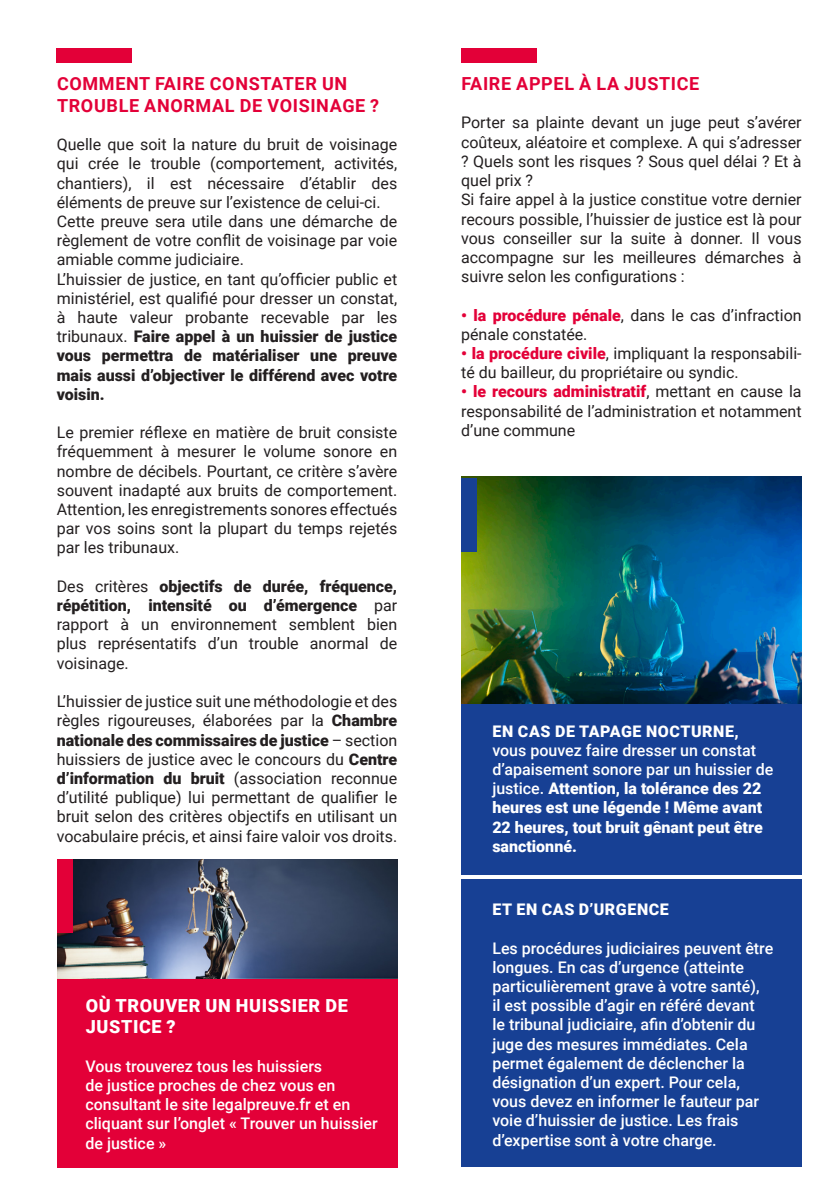
<style>
.page{position:relative;width:840px;height:1191px;background:#fff}
.page>*{position:absolute;margin:0;border:0;box-sizing:border-box;transform-origin:0 0}
.t1{font:700 18px/21.6px "Roboto";letter-spacing:.035em;color:#e30038}
.t2{font:900 18px/21.6px "Roboto";letter-spacing:.035em;color:#fff}
.t3{font:16px/19.2px "Roboto";color:#231f20}
.t4{font:500 16px/19.2px "Roboto";color:#fff}
.t5{font:900 16px/19.2px "Roboto";color:#fff}
.t6{font:900 16px "Roboto";letter-spacing:.035em;color:#fff}
.s1{font-weight:900}
.s2{font-weight:900;color:#e30038}
.s3{font-weight:500}
</style>
<div class="page">
<div style="left:57px;top:975px;width:340px;height:193px;background:#e30038"></div>
<div style="left:461px;top:703px;width:340px;height:171px;background:#174094"></div>
<div style="left:461px;top:879px;width:340px;height:287px;background:#174094"></div>
<div style="left:57px;top:48px;width:75px;height:14px;background:#e30038"></div>
<div style="left:461px;top:48px;width:75px;height:14px;background:#e30038"></div>
<img style="left:57px;top:859px;width:340px;height:119px">
<img style="left:461px;top:476px;width:340px;height:227px">
<div style="left:57px;top:859px;width:16px;height:74px;background:#e30038"></div>
<div style="left:461px;top:478px;width:15px;height:73px;background:#174094"></div>
<p class="t1" style="left:57px;top:72px;width:323px">COMMENT FAIRE CONSTATER UN<br>TROUBLE ANORMAL DE VOISINAGE ?</p>
<p class="t3" style="left:57px;top:134px;width:342px">Quelle que soit la nature du bruit de voisinage qui crée le trouble (comportement, activités, chantiers), il est nécessaire d’établir des éléments de preuve sur l’existence de celui-ci.<br>Cette preuve sera utile dans une démarche de règlement de votre conflit de voisinage par voie amiable comme judiciaire.<br>L’huissier de justice, en tant qu’officier public et ministériel, est qualifié pour dresser un constat, à haute valeur probante recevable par les tribunaux. <span class="s1">Faire appel à un huissier de justice vous permettra de matérialiser une preuve mais aussi d’objectiver le différend avec votre voisin.</span></p>
<p class="t3" style="left:57px;top:422px;width:342px;text-align:justify">Le premier réflexe en matière de bruit consiste fréquemment à mesurer le volume sonore en nombre de décibels. Pourtant, ce critère s’avère souvent inadapté aux bruits de comportement.<br>Attention, les enregistrements sonores effectués par vos soins sont la plupart du temps rejetés par les tribunaux.</p>
<p class="t3" style="left:57px;top:576px;width:342px;text-align:justify">Des critères <span class="s1">objectifs de durée, fréquence, répétition, intensité ou d’émergence</span> par rapport à un environnement semblent bien plus représentatifs d’un trouble anormal de voisinage.</p>
<p class="t3" style="left:57px;top:691px;width:342px;text-align:justify">L’huissier de justice suit une méthodologie et des règles rigoureuses, élaborées par la <span class="s1">Chambre nationale des commissaires de justice</span> – section huissiers de justice avec le concours du <span class="s1">Centre d’information du bruit</span> (association reconnue d’utilité publique) lui permettant de qualifier le bruit selon des critères objectifs en utilisant un vocabulaire précis, et ainsi faire valoir vos droits.</p>
<p class="t2" style="left:86px;top:993px;width:263px">OÙ TROUVER UN HUISSIER DE<br>JUSTICE ?</p>
<p class="t4" style="left:85px;top:1055px;width:293px">Vous trouverez tous les huissiers<br>de justice proches de chez vous en consultant le site legalpreuve.fr et en cliquant sur l’onglet « Trouver un huissier de justice »</p>
<p class="t1" style="left:461px;top:72px;width:239px">FAIRE APPEL À LA JUSTICE</p>
<p class="t3" style="left:461px;top:113px;width:342px">Porter sa plainte devant un juge peut s’avérer coûteux, aléatoire et complexe. A qui s’adresser ? Quels sont les risques ? Sous quel délai ? Et à quel prix ?<br>Si faire appel à la justice constitue votre dernier recours possible, l’huissier de justice est là pour vous conseiller sur la suite à donner. Il vous accompagne sur les meilleures démarches à suivre selon les configurations :</p>
<p class="t3" style="left:461px;top:305px;width:342px"><span class="s2">• la procédure pénale</span>, dans le cas d’infraction pénale constatée.</p>
<p class="t3" style="left:461px;top:343px;width:342px"><span class="s2">• la procédure civile</span>, impliquant la responsabili&shy;té du bailleur, du propriétaire ou syndic.</p>
<p class="t3" style="left:461px;top:381px;width:342px;text-align:justify"><span class="s2">• le recours administratif</span>, mettant en cause la responsabilité de l’administration et notamment d’une commune</p>
<p class="t6" style="left:492px;top:719px;width:247px">EN CAS DE TAPAGE NOCTURNE,</p>
<p class="t5" style="left:492px;top:740px;width:282px"><span class="s3">vous pouvez faire dresser un constat d’apaisement sonore par un huissier de justice.</span> Attention, la tolérance des 22 heures est une légende ! Même avant 22 heures, tout bruit gênant peut être sanctionné.</p>
<p class="t6" style="left:492px;top:898px;width:178px">ET EN CAS D’URGENCE</p>
<p class="t4" style="left:492px;top:937px;width:282px">Les procédures judiciaires peuvent être longues. En cas d’urgence (atteinte particulièrement grave à votre santé),<br>il est possible d’agir en référé devant<br>le tribunal judiciaire, afin d’obtenir du juge des mesures immédiates. Cela permet également de déclencher la désignation d’un expert. Pour cela, vous devez en informer le fauteur par voie d’huissier de justice. Les frais d’expertise sont à votre charge.</p>
</div>
